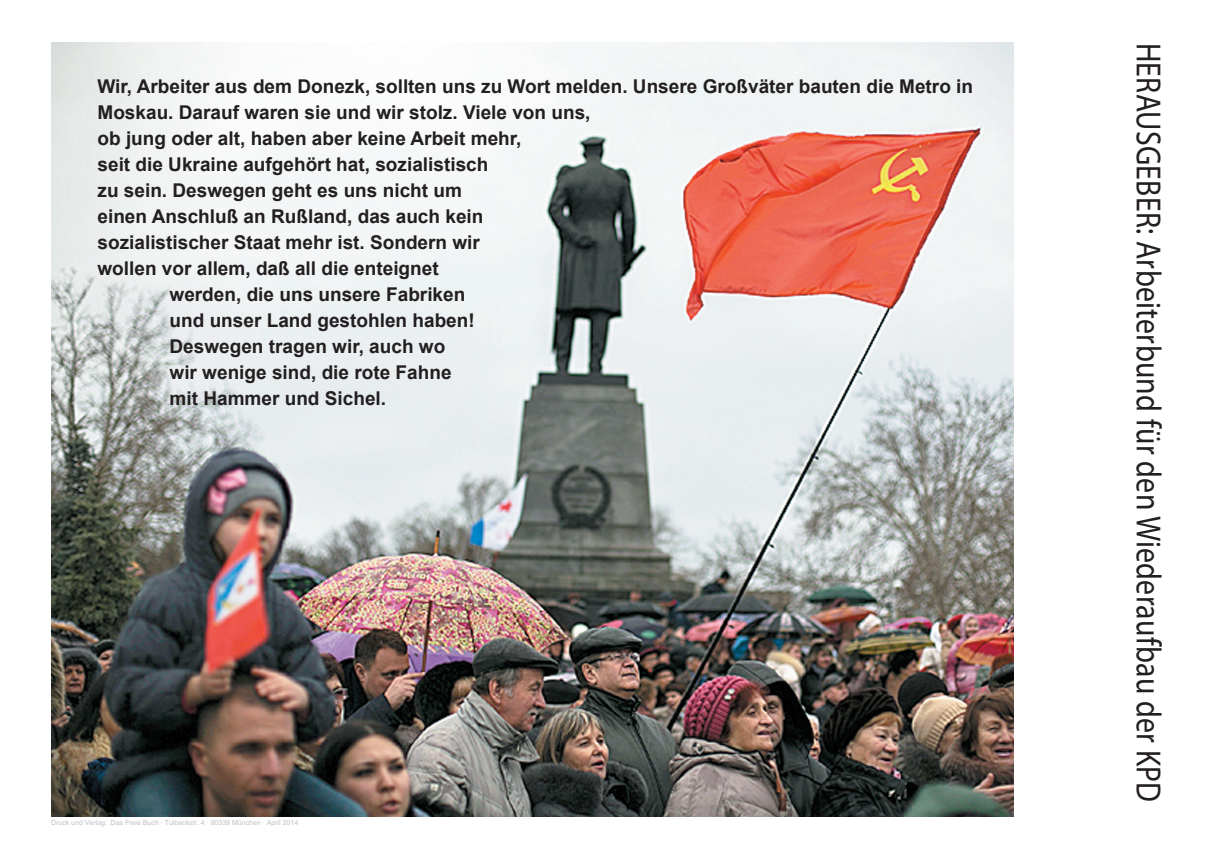
<style>
.page{position:relative;width:1214px;height:859px;background:#fff}
.page>*{position:absolute;margin:0;border:0;box-sizing:border-box;transform-origin:0 0}
.t1{font:35px "Myriad Pro";letter-spacing:.01em;color:#231f20;scale:.85 1}
.t2{font:700 19px "Arial";color:#231f20}
.t3{font:7px "Helvetica";color:#c1c2c4}
</style>
<div class="page">
<img style="left:51px;top:43px;width:962px;height:773px">
<p class="t2" style="left:97px;top:76px;width:877px">Wir, Arbeiter aus dem Donezk, sollten uns zu Wort melden. Unsere Großväter bauten die Metro in</p>
<p class="t2" style="left:97px;top:102px;width:494px">Moskau. Darauf waren sie und wir stolz. Viele von uns,</p>
<p class="t2" style="left:97px;top:128px;width:425px">ob jung oder alt, haben aber keine Arbeit mehr,</p>
<p class="t2" style="left:97px;top:154px;width:392px">seit die Ukraine aufgehört hat, sozialistisch</p>
<p class="t2" style="left:97px;top:180px;width:366px">zu sein. Deswegen geht es uns nicht um</p>
<p class="t2" style="left:97px;top:206px;width:387px">einen Anschluß an Rußland, das auch kein</p>
<p class="t2" style="left:97px;top:232px;width:384px">sozialistischer Staat mehr ist. Sondern wir</p>
<p class="t2" style="left:97px;top:258px;width:343px">wollen vor allem, daß all die enteignet</p>
<p class="t2" style="left:169px;top:284px;width:297px">werden, die uns unsere Fabriken</p>
<p class="t2" style="left:169px;top:310px;width:307px">und unser Land gestohlen haben!</p>
<p class="t2" style="left:169px;top:336px;width:277px">Deswegen tragen wir, auch wo</p>
<p class="t2" style="left:169px;top:362px;width:283px">wir wenige sind, die rote Fahne</p>
<p class="t2" style="left:169px;top:388px;width:218px">mit Hammer und Sichel.</p>
<p class="t3" style="left:51px;top:818px;width:249px">Druck und Verlag: Das Freie Buch · Tulbeckstr. 4 · 80339 München · April 2014</p>
<h1 class="t1" style="left:1161px;top:43px;width:895px;rotate:90deg">HERAUSGEBER: Arbeiterbund für den Wiederaufbau der KPD</h1>
</div>
